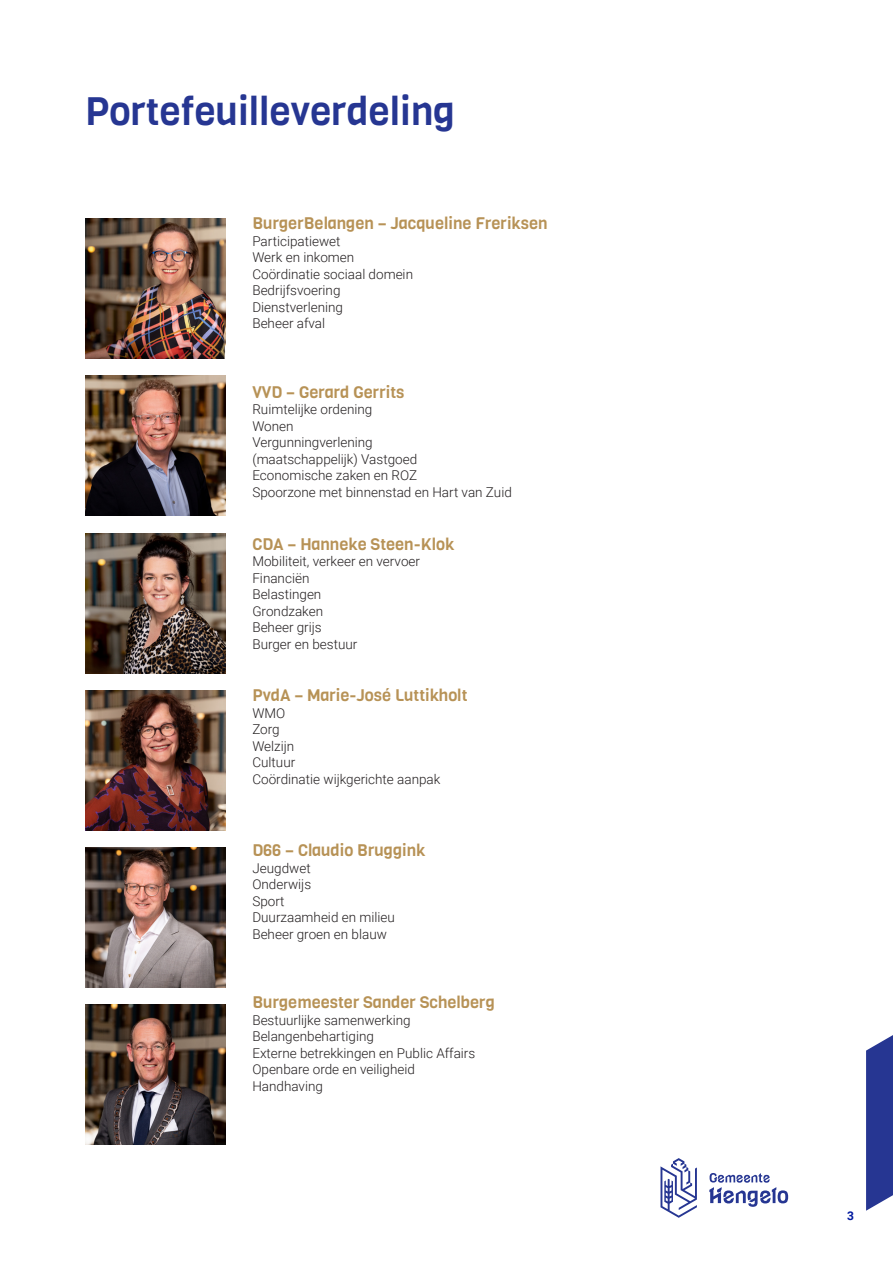
<style>
.page{position:relative;width:893px;height:1263px;background:#fff}
.page>*{position:absolute;margin:0;border:0;box-sizing:border-box;transform-origin:0 0}
.t1{font:39px "Viga";color:#263692}
.t2{font:16.5px "Viga";color:#b79256}
.t3{font:300 13.5px/16.5px "Roboto";color:#231f20}
.t4{font:700 12px "Roboto";color:#00199f}
</style>
<div class="page">
<svg style="left:866px;top:1035px;width:27px;height:176px"></svg>
<svg style="left:660px;top:1158px;width:37px;height:60px"></svg>
<svg style="left:709px;top:1173px;width:79px;height:34px"></svg>
<img style="left:85px;top:219px;width:140px;height:140px">
<img style="left:85px;top:376px;width:140px;height:140px">
<img style="left:85px;top:533px;width:140px;height:140px">
<img style="left:85px;top:690px;width:140px;height:140px">
<img style="left:85px;top:847px;width:140px;height:140px">
<img style="left:85px;top:1005px;width:140px;height:140px">
<h1 class="t1" style="left:85px;top:85px;width:371px">Portefeuilleverdeling</h1>
<p class="t2" style="left:252px;top:213px;width:297px">BurgerBelangen – Jacqueline Freriksen</p>
<p class="t3" style="left:252px;top:232px;width:162px">Participatiewet<br>Werk en inkomen<br>Coördinatie sociaal domein<br>Bedrijfsvoering<br>Dienstverlening<br>Beheer afval</p>
<p class="t2" style="left:252px;top:381px;width:154px">VVD – Gerard Gerrits</p>
<p class="t3" style="left:252px;top:401px;width:261px">Ruimtelijke ordening<br>Wonen<br>Vergunningverlening<br>(maatschappelijk) Vastgoed<br>Economische zaken en ROZ<br>Spoorzone met binnenstad en Hart van Zuid</p>
<p class="t2" style="left:252px;top:533px;width:203px">CDA – Hanneke Steen-Klok</p>
<p class="t3" style="left:252px;top:552px;width:169px">Mobiliteit, verkeer en vervoer<br>Financiën<br>Belastingen<br>Grondzaken<br>Beheer grijs<br>Burger en bestuur</p>
<p class="t2" style="left:252px;top:684px;width:217px">PvdA – Marie-José Luttikholt</p>
<p class="t3" style="left:252px;top:704px;width:190px">WMO<br>Zorg<br>Welzijn<br>Cultuur<br>Coördinatie wijkgerichte aanpak</p>
<p class="t2" style="left:252px;top:840px;width:175px">D66 – Claudio Bruggink</p>
<p class="t3" style="left:252px;top:859px;width:144px">Jeugdwet<br>Onderwijs<br>Sport<br>Duurzaamheid en milieu<br>Beheer groen en blauw</p>
<p class="t2" style="left:252px;top:991px;width:244px">Burgemeester Sander Schelberg</p>
<p class="t3" style="left:252px;top:1011px;width:224px">Bestuurlijke samenwerking<br>Belangenbehartiging<br>Externe betrekkingen en Public Affairs<br>Openbare orde en veiligheid<br>Handhaving</p>
<p class="t4" style="left:847px;top:1207px;width:8px">3</p>
</div>
